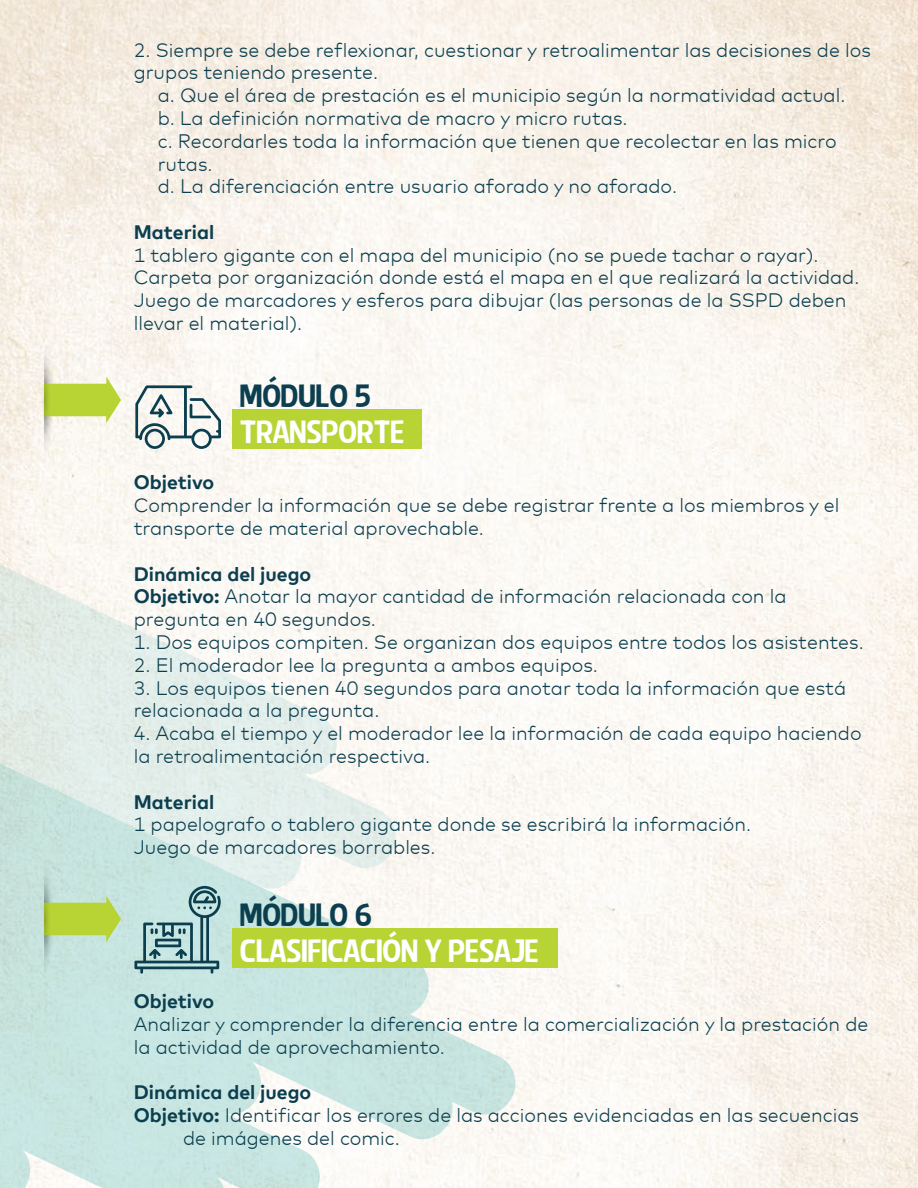
<style>
.page{position:relative;width:918px;height:1188px;background:#fff}
.page>*{position:absolute;margin:0;border:0;box-sizing:border-box;transform-origin:0 0}
.t1{font:33px "Splendid Plan 9";color:#fff}
.t2{font:33px "Splendid Plan 9";color:#0b3e4f}
.t3{font:300 19.5px/22.8px "Mark Offc Pro";color:#0b3e4f}
.t4{font:700 19.5px "Mark Offc Pro";color:#0b3e4f}
.s1{font-weight:700}
</style>
<div class="page">
<img style="left:0;top:0;width:918px;height:1188px">
<div style="left:229px;top:558px;width:112px;height:94px;background:#fbf9f5"></div>
<svg style="left:229px;top:652px;width:171px;height:149px;fill:#f8f5f1"></svg>
<svg style="left:324px;top:1119px;width:133px;height:24px;fill:#fbf9f5"></svg>
<svg style="left:229px;top:1119px;width:95px;height:69px;fill:#c9e7e3"></svg>
<svg style="left:229px;top:801px;width:204px;height:98px;fill:#e5f1ed"></svg>
<svg style="left:229px;top:899px;width:287px;height:220px;fill:#c8e6e2"></svg>
<div style="left:232px;top:410px;width:190px;height:39px;background:#b7d434"></div>
<div style="left:232px;top:929px;width:326px;height:39px;background:#b7d434"></div>
<svg style="left:0;top:342px;width:229px;height:846px"></svg>
<p class="t3" style="left:134px;top:37px;width:739px">2. Siempre se debe reflexionar, cuestionar y retroalimentar las decisiones de los grupos teniendo presente.</p>
<p class="t3" style="left:158px;top:82px;width:689px">a. Que el área de prestación es el municipio según la normatividad actual. b. La definición normativa de macro y micro rutas.<br>c. Recordarles toda la información que tienen que recolectar en las micro rutas.<br>d. La diferenciación entre usuario aforado y no aforado.</p>
<p class="t4" style="left:134px;top:217px;width:82px">Material</p>
<p class="t3" style="left:134px;top:242px;width:727px">1 tablero gigante con el mapa del municipio (no se puede tachar o rayar).<br>Carpeta por organización donde está el mapa en el que realizará la actividad.<br>Juego de marcadores y esferos para dibujar (las personas de la SSPD deben llevar el material).</p>
<h1 class="t2" style="left:240px;top:376px;width:132px">MÓDULO 5</h1>
<h1 class="t1" style="left:240px;top:412px;width:166px">TRANSPORTE</h1>
<p class="t4" style="left:134px;top:468px;width:82px">Objetivo</p>
<p class="t3" style="left:134px;top:492px;width:707px">Comprender la información que se debe registrar frente a los miembros y el transporte de material aprovechable.</p>
<p class="t3" style="left:134px;top:561px;width:654px"><span class="s1">Dinámica del juego<br>Objetivo:</span> Anotar la mayor cantidad de información relacionada con la pregunta en 40 segundos.</p>
<p class="t3" style="left:134px;top:629px;width:732px">1. Dos equipos compiten. Se organizan dos equipos entre todos los asistentes.</p>
<p class="t3" style="left:134px;top:652px;width:466px">2. El moderador lee la pregunta a ambos equipos.</p>
<p class="t3" style="left:134px;top:675px;width:714px">3. Los equipos tienen 40 segundos para anotar toda la información que está relacionada a la pregunta.</p>
<p class="t3" style="left:134px;top:720px;width:729px">4. Acaba el tiempo y el moderador lee la información de cada equipo haciendo la retroalimentación respectiva.</p>
<p class="t4" style="left:134px;top:787px;width:82px">Material</p>
<p class="t3" style="left:134px;top:812px;width:619px">1 papelografo o tablero gigante donde se escribirá la información.<br>Juego de marcadores borrables.</p>
<h1 class="t2" style="left:240px;top:895px;width:134px">MÓDULO 6</h1>
<h1 class="t1" style="left:240px;top:931px;width:300px">CLASIFICACIÓN Y PESAJE</h1>
<p class="t4" style="left:134px;top:987px;width:82px">Objetivo</p>
<p class="t3" style="left:134px;top:1011px;width:736px">Analizar y comprender la diferencia entre la comercialización y la prestación de la actividad de aprovechamiento.</p>
<p class="t4" style="left:134px;top:1078px;width:179px">Dinámica del juego</p>
<p class="t3" style="left:134px;top:1102px;width:727px"><span class="s1">Objetivo:</span> Identificar los errores de las acciones evidenciadas en las secuencias</p>
<p class="t3" style="left:183px;top:1125px;width:218px">de imágenes del comic.</p>
</div>
